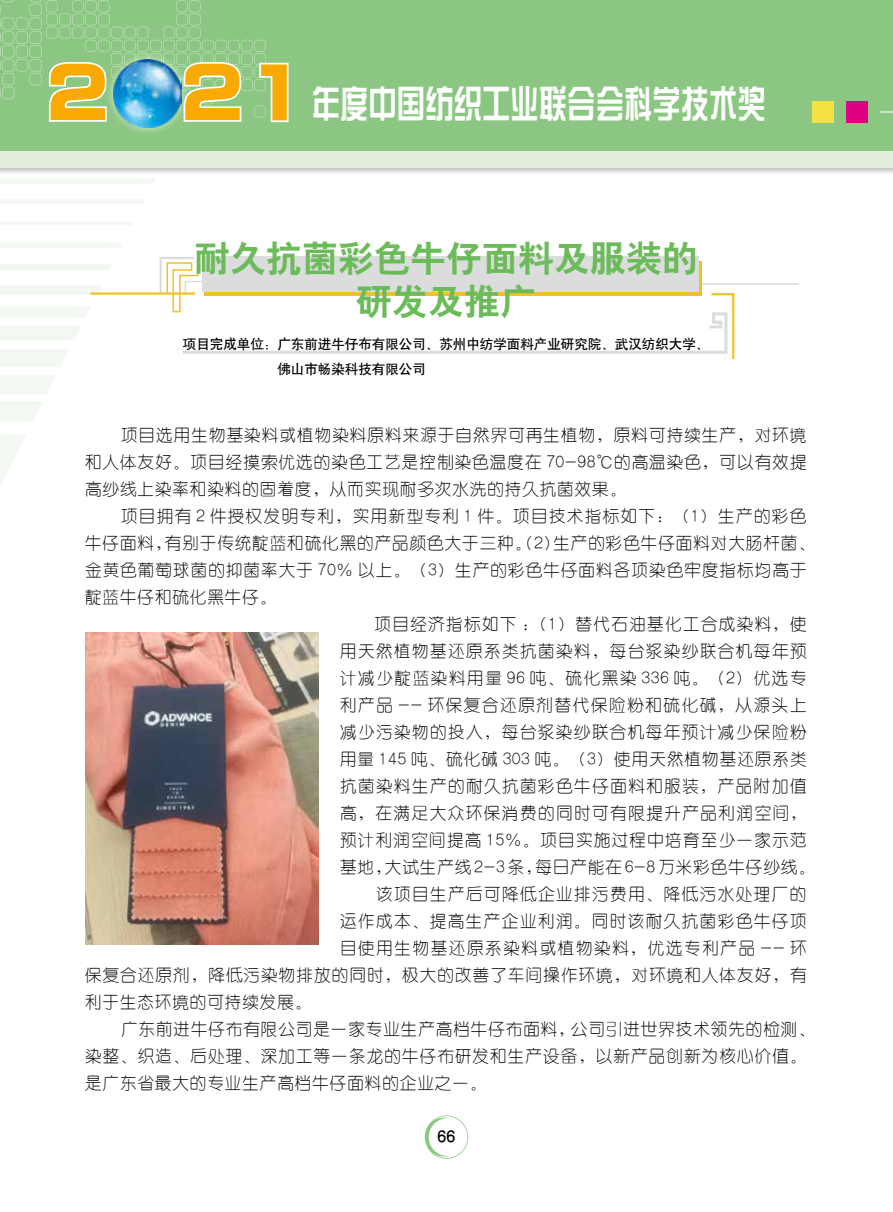
<style>
.page{position:relative;width:893px;height:1212px;background:#fff}
.page>*{position:absolute;margin:0;border:0;box-sizing:border-box;transform-origin:0 0}
.t1{font:88.65px "H Yk 1 gj";color:#f8aa02;scale:1.36 1}
.t2{font:37.8px "H Yk 1 gj";color:#fff;scale:.75 1}
.t3{font:36px/43.2px "H Yb 2 gj";color:#6cbb5a;text-align:center}
.t4{font:18px "H Yb 1 gj";color:#000}
.t5{font:16.5px/27px "Hye 1 gj";letter-spacing:.07em;color:#000;text-align:justify}
.t6{font:16.5px "Hye 1 gj";letter-spacing:.09em;color:#000}
.t7{font:16.5px "Hye 1 gj";letter-spacing:.1em;color:#000}
.t8{font:16.5px "Hye 1 gj";letter-spacing:.095em;color:#000}
.t9{font:13.5px/25.2px "H Yb 1 gj";color:#000}
</style>
<div class="page">
<div style="left:0;top:0;width:893px;height:152px;background:#8bc782"></div>
<div style="left:846px;top:101px;width:21px;height:22px;background:#dd017f"></div>
<div style="left:812px;top:101px;width:21px;height:22px;background:#f5e144"></div>
<svg style="left:880px;top:111px;width:13px;height:2px"></svg>
<div style="left:0;top:150px;width:893px;height:25px;background:#000;opacity:.25"></div>
<div style="left:0;top:152px;width:893px;height:16px;background:#e1efdc"></div>
<svg style="left:0;top:402px;width:42px;height:19px"></svg>
<svg style="left:0;top:375px;width:56px;height:19px"></svg>
<svg style="left:0;top:349px;width:69px;height:18px"></svg>
<svg style="left:0;top:326px;width:81px;height:14px"></svg>
<svg style="left:0;top:306px;width:88px;height:12px"></svg>
<svg style="left:0;top:285px;width:101px;height:10px"></svg>
<svg style="left:0;top:264px;width:112px;height:6px"></svg>
<svg style="left:0;top:243px;width:122px;height:5px"></svg>
<svg style="left:0;top:222px;width:133px;height:3px"></svg>
<svg style="left:0;top:199px;width:145px;height:4px"></svg>
<svg style="left:0;top:179px;width:155px;height:4px"></svg>
<svg style="left:0;top:435px;width:26px;height:51px"></svg>
<svg style="left:425px;top:1115px;width:43px;height:44px"></svg>
<svg style="left:0;top:0;width:289px;height:123px"></svg>
<div style="left:104px;top:50px;width:87px;height:87px;background:#fff;opacity:.75"></div>
<img style="left:114px;top:60px;width:68px;height:67px">
<hr style="left:697px;top:283px;width:102px;height:2px;background:#dbdddd">
<svg style="left:159px;top:254px;width:543px;height:37px;background:#dfe0dd"></svg>
<svg style="left:88px;top:291px;width:647px;height:69px"></svg>
<img style="left:85px;top:633px;width:234px;height:312px">
<h1 class="t1" style="left:48px;top:54px;width:191px">2 21</h1>
<h2 class="t2" style="left:312px;top:85px;width:607px">年度中国纺织工业联合会科学技术奖</h2>
<h3 class="t3" style="left:194px;top:236px;width:505px">耐久抗菌彩色牛仔面料及服装的研发及推广</h3>
<p class="t9" style="left:277px;top:331px;width:433px;text-indent:-95px">项目完成单位：广东前进牛仔布有限公司、苏州中纺学面料产业研究院、武汉纺织大学、佛山市畅染科技有限公司</p>
<p class="t5" style="left:85px;top:421px;width:723px;text-indent:36px">项目选用生物基染料或植物染料原料来源于自然界可再生植物，原料可持续生产，对环境和人体友好。项目经摸索优选的染色工艺是控制染色温度在 70-98℃的高温染色，可以有效提高纱线上染率和染料的固着度，从而实现耐多次水洗的持久抗菌效果。</p>
<p class="t5" style="left:121px;top:502px;width:687px">项目拥有 2 件授权发明专利，实用新型专利 1 件。项目技术指标如下：（1）生产的彩色</p>
<p class="t5" style="left:85px;top:529px;width:731px">牛仔面料，有别于传统靛蓝和硫化黑的产品颜色大于三种。（2）生产的彩色牛仔面料对大肠杆菌、</p>
<p class="t5" style="left:85px;top:556px;width:723px">金黄色葡萄球菌的抑菌率大于 70% 以上。（3）生产的彩色牛仔面料各项染色牢度指标均高于</p>
<p class="t5" style="left:85px;top:583px;width:193px">靛蓝牛仔和硫化黑牛仔。</p>
<p class="t5" style="left:375px;top:610px;width:434px">项目经济指标如下 :（1）替代石油基化工合成染料，使</p>
<p class="t6" style="left:340px;top:642px;width:468px">用天然植物基还原系类抗菌染料，每台浆染纱联合机每年预</p>
<p class="t7" style="left:340px;top:669px;width:468px">计减少靛蓝染料用量 96 吨、硫化黑染 336 吨。（2）优选专</p>
<p class="t7" style="left:340px;top:696px;width:468px">利产品 -- 环保复合还原剂替代保险粉和硫化碱，从源头上</p>
<p class="t6" style="left:340px;top:723px;width:468px">减少污染物的投入，每台浆染纱联合机每年预计减少保险粉</p>
<p class="t5" style="left:340px;top:745px;width:468px">用量 145 吨、硫化碱 303 吨。（3）使用天然植物基还原系类</p>
<p class="t6" style="left:340px;top:777px;width:468px">抗菌染料生产的耐久抗菌彩色牛仔面料和服装，产品附加值</p>
<p class="t8" style="left:340px;top:804px;width:468px">高，在满足大众环保消费的同时可有限提升产品利润空间，</p>
<p class="t5" style="left:340px;top:826px;width:468px">预计利润空间提高 15%。项目实施过程中培育至少一家示范</p>
<p class="t5" style="left:340px;top:853px;width:476px">基地，大试生产线 2-3 条，每日产能在 6-8 万米彩色牛仔纱线。</p>
<p class="t6" style="left:376px;top:885px;width:432px">该项目生产后可降低企业排污费用、降低污水处理厂的</p>
<p class="t8" style="left:340px;top:912px;width:468px">运作成本、提高生产企业利润。同时该耐久抗菌彩色牛仔项</p>
<p class="t7" style="left:340px;top:939px;width:468px">目使用生物基还原系染料或植物染料，优选专利产品 -- 环</p>
<p class="t5" style="left:85px;top:961px;width:723px">保复合还原剂，降低污染物排放的同时，极大的改善了车间操作环境，对环境和人体友好，有</p>
<p class="t5" style="left:85px;top:988px;width:228px">利于生态环境的可持续发展。</p>
<p class="t5" style="left:121px;top:1015px;width:695px">广东前进牛仔布有限公司是一家专业生产高档牛仔布面料，公司引进世界技术领先的检测、</p>
<p class="t5" style="left:85px;top:1042px;width:723px">染整、织造、后处理、深加工等一条龙的牛仔布研发和生产设备，以新产品创新为核心价值。</p>
<p class="t5" style="left:85px;top:1069px;width:403px">是广东省最大的专业生产高档牛仔面料的企业之一。</p>
<p class="t4" style="left:437px;top:1128px;width:19px">66</p>
</div>
